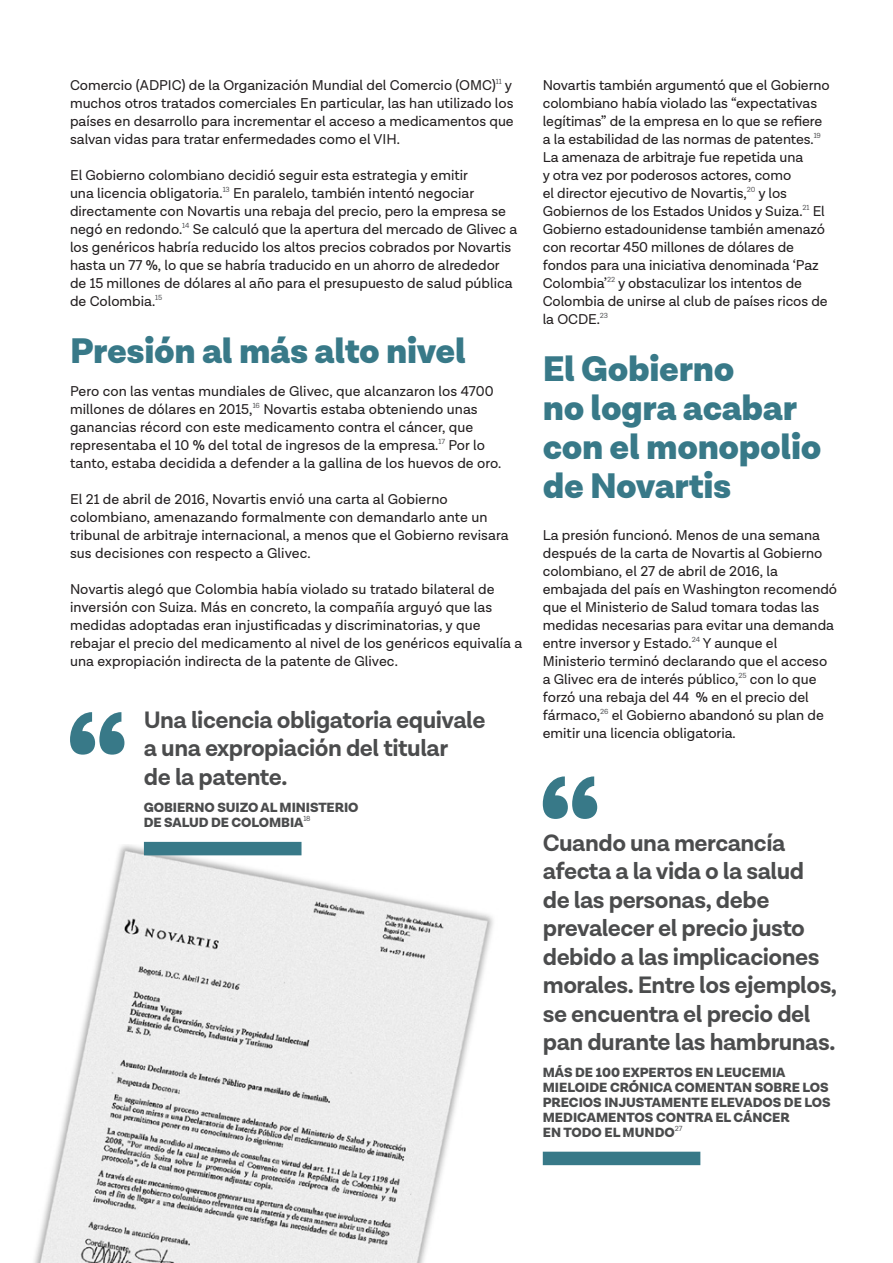
<style>
.page{position:relative;width:893px;height:1263px;background:#fff}
.page>*{position:absolute;margin:0;border:0;box-sizing:border-box;transform-origin:0 0}
.t1{font:900 36px/39px "Lota Grotesque";letter-spacing:-.01em;color:#387988}
.t2{font:700 24px/28.5px "Lota Grotesque";letter-spacing:-.02em;color:#4b4c4d}
.t3{font:14.4px/18px "Lota Grotesque";color:#231f20}
.t4{font:900 13.5px/15px "Lota Grotesque";color:#4b4c4d}
</style>
<div class="page">
<img style="left:34px;top:844px;width:459px;height:419px">
<svg style="left:70px;top:712px;width:54px;height:43px"></svg>
<svg style="left:543px;top:776px;width:54px;height:43px"></svg>
<div style="left:144px;top:842px;width:157px;height:13px;background:#387988"></div>
<div style="left:543px;top:1152px;width:157px;height:13px;background:#387988"></div>
<p class="t3" style="left:70px;top:77px;width:445px;text-align:justify">Comercio (ADPIC) de la Organización Mundial del Comercio (OMC)<sup>11</sup> y muchos otros tratados comerciales En particular, las han utilizado los países en desarrollo para incrementar el acceso a medicamentos que salvan vidas para tratar enfermedades como el VIH.</p>
<p class="t3" style="left:70px;top:167px;width:449px">El Gobierno colombiano decidió seguir esta estrategia y emitir<br>una licencia obligatoria.<sup>13</sup> En paralelo, también intentó negociar directamente con Novartis una rebaja del precio, pero la empresa se negó en redondo.<sup>14</sup> Se calculó que la apertura del mercado de Glivec a los genéricos habría reducido los altos precios cobrados por Novartis hasta un 77 %, lo que se habría traducido en un ahorro de alrededor</p>
<p class="t3" style="left:70px;top:275px;width:444px">de 15 millones de dólares al año para el presupuesto de salud pública de Colombia.<sup>15</sup></p>
<p class="t1" style="left:70px;top:333px;width:397px">Presión al más alto nivel</p>
<p class="t3" style="left:70px;top:383px;width:433px">Pero con las ventas mundiales de Glivec, que alcanzaron los 4700 millones de dólares en 2015,<sup>16</sup> Novartis estaba obteniendo unas ganancias récord con este medicamento contra el cáncer, que representaba el 10 % del total de ingresos de la empresa.<sup>17</sup> Por lo tanto, estaba decidida a defender a la gallina de los huevos de oro.</p>
<p class="t3" style="left:70px;top:491px;width:440px">El 21 de abril de 2016, Novartis envió una carta al Gobierno colombiano, amenazando formalmente con demandarlo ante un tribunal de arbitraje internacional, a menos que el Gobierno revisara sus decisiones con respecto a Glivec.</p>
<p class="t3" style="left:70px;top:581px;width:454px">Novartis alegó que Colombia había violado su tratado bilateral de inversión con Suiza. Más en concreto, la compañía arguyó que las medidas adoptadas eran injustificadas y discriminatorias, y que rebajar el precio del medicamento al nivel de los genéricos equivalía a una expropiación indirecta de la patente de Glivec.</p>
<p class="t2" style="left:144px;top:706px;width:343px">Una licencia obligatoria equivale</p>
<p class="t2" style="left:144px;top:735px;width:306px">a una expropiación del titular</p>
<p class="t2" style="left:144px;top:763px;width:145px">de la patente.</p>
<p class="t4" style="left:144px;top:800px;width:216px">GOBIERNO SUIZO AL MINISTERIO</p>
<p class="t4" style="left:144px;top:815px;width:168px">DE SALUD DE COLOMBIA<sup>18</sup></p>
<p class="t3" style="left:543px;top:77px;width:288px">Novartis también argumentó que el Gobierno colombiano había violado las “expectativas legítimas” de la empresa en lo que se refiere a la estabilidad de las normas de patentes.<sup>19<br></sup>La amenaza de arbitraje fue repetida una<br>y otra vez por poderosos actores, como<br>el director ejecutivo de Novartis,<sup>20</sup> y los Gobiernos de los Estados Unidos y Suiza.<sup>21</sup> El Gobierno estadounidense también amenazó con recortar 450 millones de dólares de fondos para una iniciativa denominada ‘Paz Colombia’<sup>22</sup> y obstaculizar los intentos de Colombia de unirse al club de países ricos de la OCDE.<sup>23</sup></p>
<p class="t1" style="left:543px;top:351px;width:193px">El Gobierno</p>
<p class="t1" style="left:543px;top:390px;width:280px">no logra acabar con el monopolio</p>
<p class="t1" style="left:543px;top:468px;width:190px">de Novartis</p>
<p class="t3" style="left:543px;top:527px;width:296px">La presión funcionó. Menos de una semana después de la carta de Novartis al Gobierno colombiano, el 27 de abril de 2016, la embajada del país en Washington recomendó que el Ministerio de Salud tomara todas las medidas necesarias para evitar una demanda entre inversor y Estado.<sup>24</sup> Y aunque el Ministerio terminó declarando que el acceso a Glivec era de interés público,<sup>25</sup> con lo que forzó una rebaja del 44 % en el precio del fármaco,<sup>26</sup> el Gobierno abandonó su plan de emitir una licencia obligatoria.</p>
<p class="t2" style="left:543px;top:829px;width:296px">Cuando una mercancía afecta a la vida o la salud de las personas, debe prevalecer el precio justo debido a las implicaciones morales. Entre los ejemplos, se encuentra el precio del pan durante las hambrunas.</p>
<p class="t4" style="left:543px;top:1065px;width:289px">MÁS DE 100 EXPERTOS EN LEUCEMIA MIELOIDE CRÓNICA COMENTAN SOBRE LOS PRECIOS INJUSTAMENTE ELEVADOS DE LOS MEDICAMENTOS CONTRA EL CÁNCER</p>
<p class="t4" style="left:543px;top:1125px;width:141px">EN TODO EL MUNDO<sup>27</sup></p>
</div>
